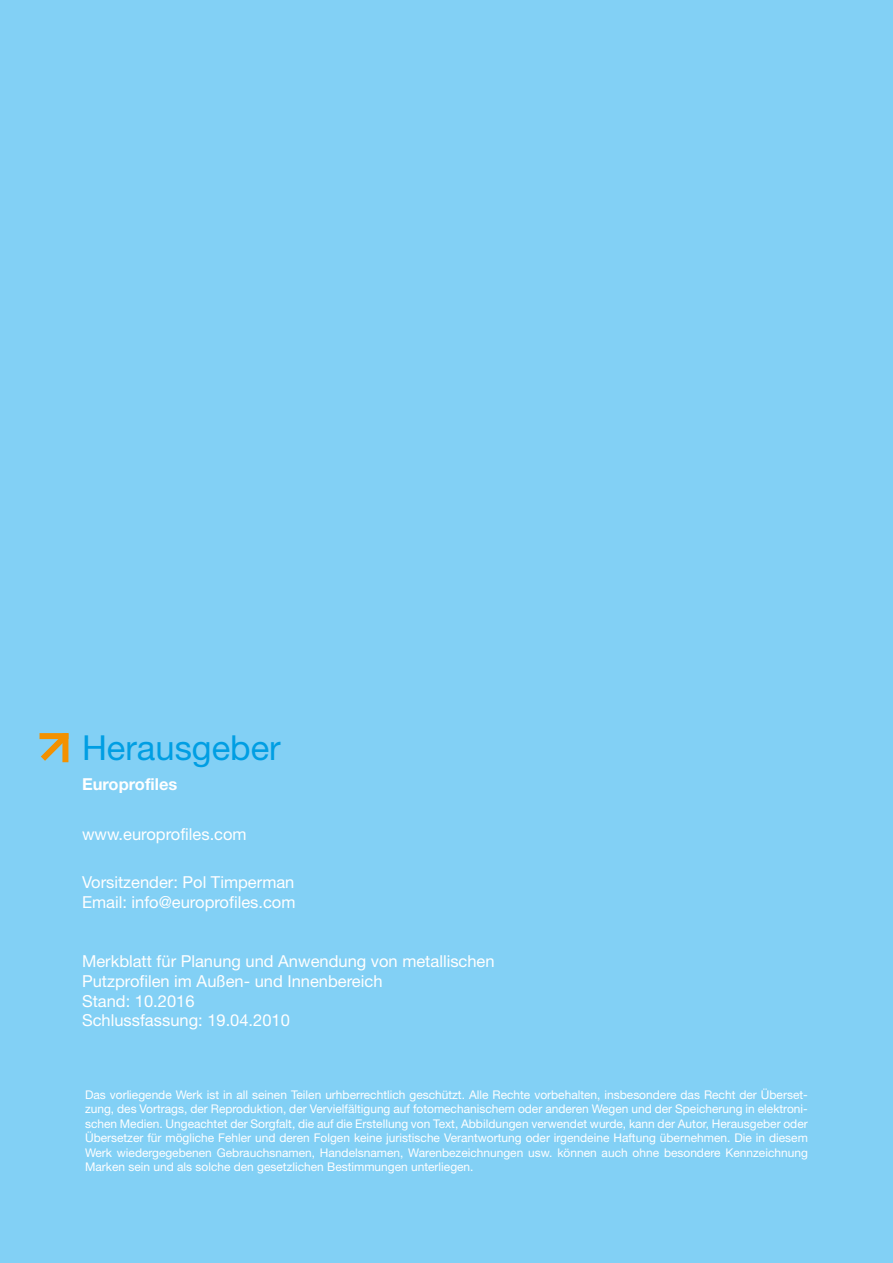
<style>
.page{position:relative;width:893px;height:1263px;background:#82d0f5}
.page>*{position:absolute;margin:0;border:0;box-sizing:border-box;transform-origin:0 0}
.t1{font:34.5px "Helvetica Neue";color:#009ee3}
.t2{font:16.5px/19.8px "Helvetica Neue";color:#fff}
.t3{font:700 16.5px "Helvetica Neue";color:#fff}
.t4{font:12px/14.4px "Helvetica Neue";color:#fff;text-align:justify}
</style>
<div class="page">
<svg style="left:39px;top:733px;width:30px;height:30px"></svg>
<div style="left:62px;top:736px;width:6px;height:23px;background:#f39100"></div>
<h1 class="t1" style="left:82px;top:727px;width:200px">Herausgeber</h1>
<h2 class="t3" style="left:82px;top:774px;width:97px">Europrofiles</h2>
<h2 class="t2" style="left:82px;top:823px;width:166px">www.europrofiles.com</h2>
<h2 class="t2" style="left:82px;top:872px;width:215px">Vorsitzender: Pol Timperman<br>Email: info@europrofiles.com</h2>
<h2 class="t2" style="left:82px;top:951px;width:414px">Merkblatt für Planung und Anwendung von metallischen Putzprofilen im Außen- und Innenbereich<br>Stand: 10.2016<br>Schlussfassung: 19.04.2010</h2>
<p class="t4" style="left:85px;top:1087px;width:724px">Das vorliegende Werk ist in all seinen Teilen urhberrechtlich geschützt. Alle Rechte vorbehalten, insbesondere das Recht der Überset&shy;zung, des Vortrags, der Reproduktion, der Vervielfältigung auf fotomechanischem oder anderen Wegen und der Speicherung in elektroni&shy;schen Medien. Ungeachtet der Sorgfalt, die auf die Erstellung von Text, Abbildungen verwendet wurde, kann der Autor, Herausgeber oder Übersetzer für mögliche Fehler und deren Folgen keine juristische Verantwortung oder irgendeine Haftung übernehmen. Die in diesem Werk wiedergegebenen Gebrauchsnamen, Handelsnamen, Warenbezeichnungen usw. können auch ohne besondere Kennzeichnung Marken sein und als solche den gesetzlichen Bestimmungen unterliegen.</p>
</div>
